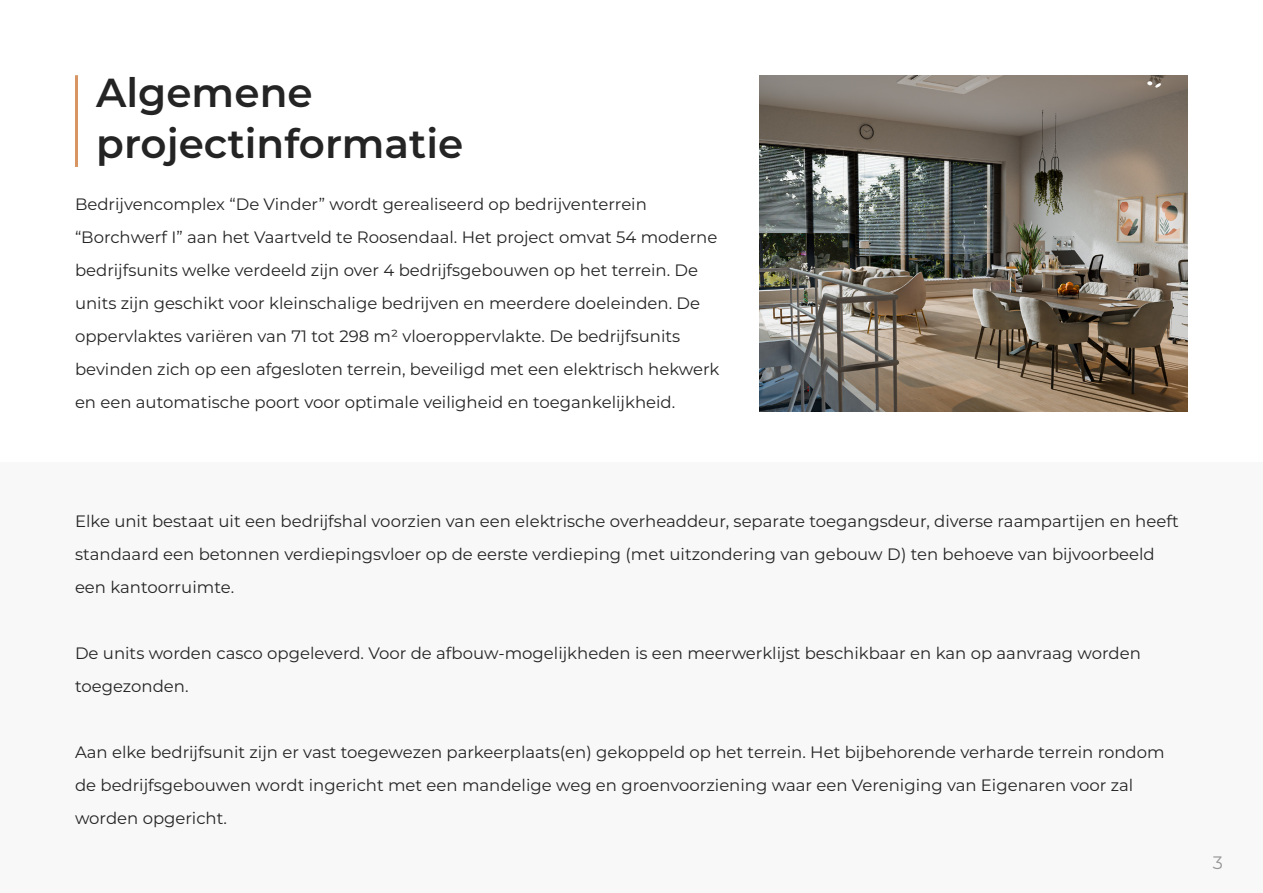
<style>
.page{position:relative;width:1263px;height:893px;background:#fff}
.page>*{position:absolute;margin:0;border:0;box-sizing:border-box;transform-origin:0 0}
.t1{font:600 40.5px/51px "Montserrat";color:#242424}
.t2{font:18px "Montserrat";color:#979797}
.t3{font:16.5px/33px "Montserrat";color:#242424}
</style>
<div class="page">
<img style="left:759px;top:75px;width:429px;height:336px">
<div style="left:0;top:462px;width:1263px;height:431px;background:#f8f8f8"></div>
<hr style="left:75px;top:75px;width:3px;height:92px;background:#d79563">
<p class="t1" style="left:96px;top:65px;width:368px">Algemene projectinformatie</p>
<p class="t3" style="left:75px;top:187px;width:646px">Bedrijvencomplex “De Vinder” wordt gerealiseerd op bedrijventerrein “Borchwerf I” aan het Vaartveld te Roosendaal. Het project omvat 54 moderne bedrijfsunits welke verdeeld zijn over 4 bedrijfsgebouwen op het terrein. De units zijn geschikt voor kleinschalige bedrijven en meerdere doeleinden. De oppervlaktes variëren van 71 tot 298 m² vloeroppervlakte. De bedrijfsunits bevinden zich op een afgesloten terrein, beveiligd met een elektrisch hekwerk en een automatische poort voor optimale veiligheid en toegankelijkheid.</p>
<p class="t3" style="left:75px;top:504px;width:1105px">Elke unit bestaat uit een bedrijfshal voorzien van een elektrische overheaddeur, separate toegangsdeur, diverse raampartijen en heeft standaard een betonnen verdiepingsvloer op de eerste verdieping (met uitzondering van gebouw D) ten behoeve van bijvoorbeeld een kantoorruimte.</p>
<p class="t3" style="left:75px;top:636px;width:1067px">De units worden casco opgeleverd. Voor de afbouw-mogelijkheden is een meerwerklijst beschikbaar en kan op aanvraag worden toegezonden.</p>
<p class="t3" style="left:75px;top:735px;width:1091px">Aan elke bedrijfsunit zijn er vast toegewezen parkeerplaats(en) gekoppeld op het terrein. Het bijbehorende verharde terrein rondom de bedrijfsgebouwen wordt ingericht met een mandelige weg en groenvoorziening waar een Vereniging van Eigenaren voor zal worden opgericht.</p>
<p class="t2" style="left:1213px;top:850px;width:12px">3</p>
</div>
